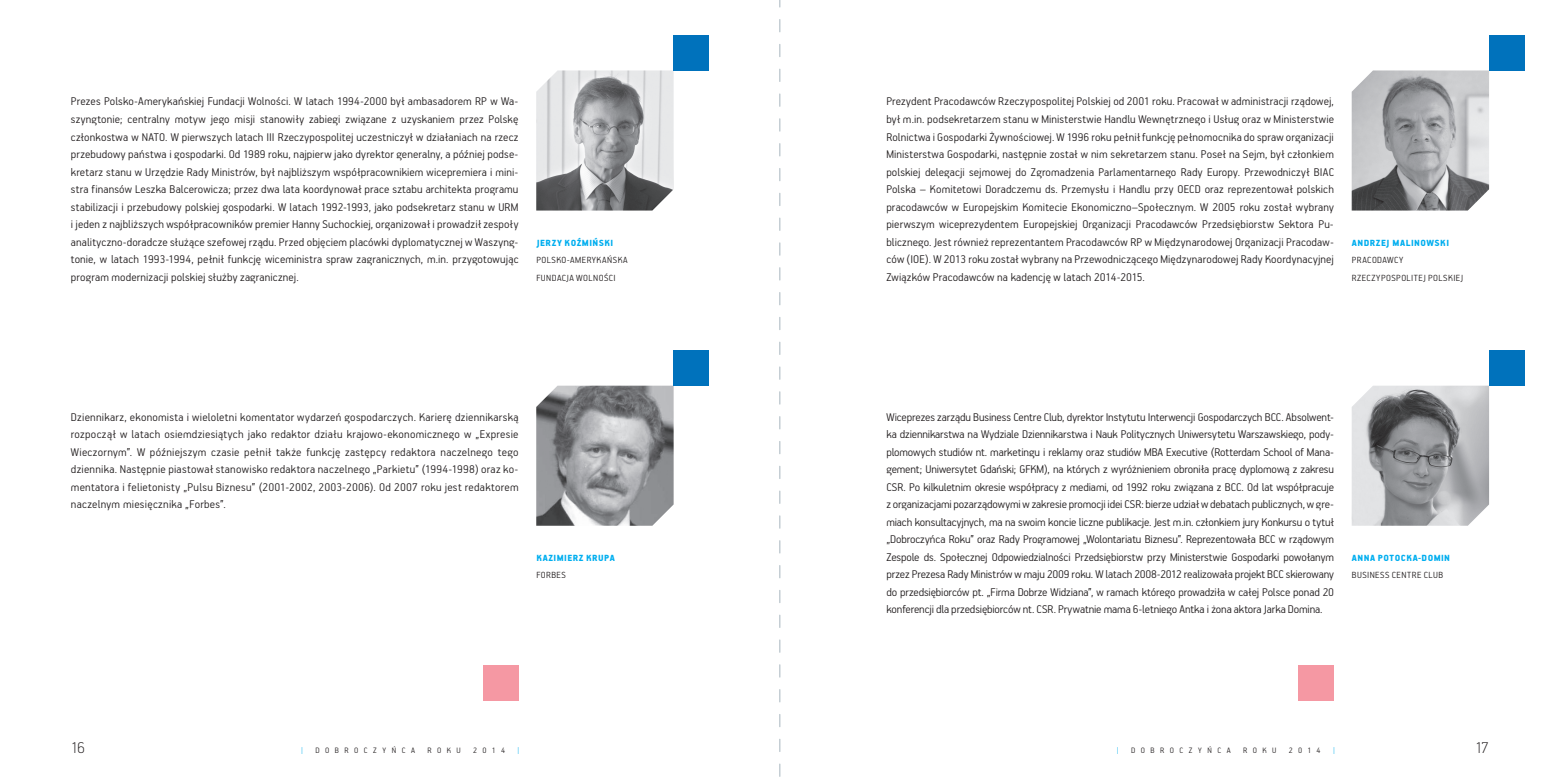
<style>
.page{position:relative;width:1560px;height:780px;background:#fff}
.page>*{position:absolute;margin:0;border:0;box-sizing:border-box;transform-origin:0 0}
.t1{font:100 17.5px "PF Handbook Pro";color:#231f20}
.t2{font:300 12.5px/17.5px "PF Handbook Pro";letter-spacing:.015em;color:#231f20;text-align:justify}
.t3{font:300 10px/17.5px "PF Handbook Pro";letter-spacing:.05em;color:#231f20}
.t4{font:900 10px "PF Handbook Pro";letter-spacing:.045em;color:#00aeef}
.t5{font:300 8.75px "PF Handbook Pro";letter-spacing:.625em;color:#231f20}
.t6{font:300 8.75px "PF Handbook Pro";color:#00aeef}
</style>
<div class="page">
<img style="left:1351px;top:70px;width:137px;height:140px">
<img style="left:536px;top:70px;width:137px;height:140px">
<img style="left:536px;top:385px;width:137px;height:140px">
<img style="left:1351px;top:385px;width:137px;height:140px">
<div style="left:1488px;top:35px;width:35px;height:35px;background:#0072bc"></div>
<div style="left:673px;top:35px;width:35px;height:35px;background:#0072bc"></div>
<div style="left:673px;top:350px;width:35px;height:35px;background:#0072bc"></div>
<div style="left:1298px;top:665px;width:35px;height:35px;background:#f598a3"></div>
<div style="left:483px;top:665px;width:35px;height:35px;background:#f598a3"></div>
<div style="left:1488px;top:350px;width:35px;height:35px;background:#0072bc"></div>
<svg style="left:779px;top:0;width:1px;height:777px"></svg>
<p class="t2" style="left:71px;top:92px;width:449px">Prezes Polsko-Amerykańskiej Fundacji Wolności. W latach 1994-2000 był ambasadorem RP w Wa&shy;szyngtonie; centralny motyw jego misji stanowiły zabiegi związane z uzyskaniem przez Polskę członkostwa w NATO. W pierwszych latach III Rzeczypospolitej uczestniczył w działaniach na rzecz przebudowy państwa i gospodarki. Od 1989 roku, najpierw jako dyrektor generalny, a później podse&shy;kretarz stanu w Urzędzie Rady Ministrów, był najbliższym współpracownikiem wicepremiera i mini&shy;stra finansów Leszka Balcerowicza; przez dwa lata koordynował prace sztabu architekta programu stabilizacji i przebudowy polskiej gospodarki. W latach 1992-1993, jako podsekretarz stanu w URM i jeden z najbliższych współpracowników premier Hanny Suchockiej, organizował i prowadził zespoły analityczno-doradcze służące szefowej rządu. Przed objęciem placówki dyplomatycznej w Waszyng&shy;tonie, w latach 1993-1994, pełnił funkcję wiceministra spraw zagranicznych, m.in. przygotowując program modernizacji polskiej służby zagranicznej.</p>
<p class="t4" style="left:536px;top:236px;width:78px">JERZY KOŹMIŃSKI</p>
<p class="t3" style="left:536px;top:251px;width:93px">POLSKO-AMERYKAŃSKA<br>FUNDACJA WOLNOŚCI</p>
<p class="t2" style="left:71px;top:407px;width:449px">Dziennikarz, ekonomista i wieloletni komentator wydarzeń gospodarczych. Karierę dziennikarską rozpoczął w latach osiemdziesiątych jako redaktor działu krajowo-ekonomicznego w „Expresie Wieczornym”. W późniejszym czasie pełnił także funkcję zastępcy redaktora naczelnego tego dziennika. Następnie piastował stanowisko redaktora naczelnego „Parkietu” (1994-1998) oraz ko&shy;mentatora i felietonisty „Pulsu Biznesu” (2001-2002, 2003-2006). Od 2007 roku jest redaktorem naczelnym miesięcznika „Forbes”.</p>
<p class="t4" style="left:536px;top:551px;width:80px">KAZIMIERZ KRUPA</p>
<p class="t3" style="left:536px;top:566px;width:31px">FORBES</p>
<p class="t2" style="left:886px;top:92px;width:449px">Prezydent Pracodawców Rzeczypospolitej Polskiej od 2001 roku. Pracował w administracji rządowej, był m.in. podsekretarzem stanu w Ministerstwie Handlu Wewnętrznego i Usług oraz w Ministerstwie Rolnictwa i Gospodarki Żywnościowej. W 1996 roku pełnił funkcję pełnomocnika do spraw organizacji Ministerstwa Gospodarki, następnie został w nim sekretarzem stanu. Poseł na Sejm, był członkiem polskiej delegacji sejmowej do Zgromadzenia Parlamentarnego Rady Europy. Przewodniczył BIAC Polska – Komitetowi Doradczemu ds. Przemysłu i Handlu przy OECD oraz reprezentował polskich pracodawców w Europejskim Komitecie Ekonomiczno–Społecznym. W 2005 roku został wybrany pierwszym wiceprezydentem Europejskiej Organizacji Pracodawców Przedsiębiorstw Sektora Pu&shy;blicznego. Jest również reprezentantem Pracodawców RP w Międzynarodowej Organizacji Pracodaw&shy;ców (IOE). W 2013 roku został wybrany na Przewodniczącego Międzynarodowej Rady Koordynacyjnej Związków Pracodawców na kadencję w latach 2014-2015.</p>
<p class="t4" style="left:1351px;top:236px;width:99px">ANDRZEJ MALINOWSKI</p>
<p class="t3" style="left:1351px;top:251px;width:113px">PRACODAWCY<br>RZECZYPOSPOLITEJ POLSKIEJ</p>
<p class="t2" style="left:886px;top:407px;width:449px">Wiceprezes zarządu Business Centre Club, dyrektor Instytutu Interwencji Gospodarczych BCC. Absolwent&shy;ka dziennikarstwa na Wydziale Dziennikarstwa i Nauk Politycznych Uniwersytetu Warszawskiego, pody&shy;plomowych studiów nt. marketingu i reklamy oraz studiów MBA Executive (Rotterdam School of Mana&shy;gement; Uniwersytet Gdański; GFKM), na których z wyróżnieniem obroniła pracę dyplomową z zakresu CSR. Po kilkuletnim okresie współpracy z mediami, od 1992 roku związana z BCC. Od lat współpracuje z organizacjami pozarządowymi wzakresie promocji idei CSR: bierze udział wdebatach publicznych, wgre&shy;miach konsultacyjnych, ma na swoim koncie liczne publikacje. Jest m.in. członkiem jury Konkursu o tytuł „Dobroczyńca Roku” oraz Rady Programowej „Wolontariatu Biznesu”. Reprezentowała BCC w rządowym Zespole ds. Społecznej Odpowiedzialności Przedsiębiorstw przy Ministerstwie Gospodarki powołanym przez Prezesa Rady Ministrów w maju 2009 roku. W latach 2008-2012 realizowała projekt BCC skierowany do przedsiębiorców pt. „Firma Dobrze Widziana”, w ramach którego prowadziła w całej Polsce ponad 20 konferencji dla przedsiębiorców nt. CSR. Prywatnie mama 6-letniego Antka i żona aktora Jarka Domina.</p>
<p class="t4" style="left:1351px;top:551px;width:100px">ANNA POTOCKA-DOMIN</p>
<p class="t3" style="left:1351px;top:566px;width:93px">BUSINESS CENTRE CLUB</p>
<h1 class="t1" style="left:71px;top:737px;width:16px">16</h1>
<p class="t6" style="left:301px;top:745px;width:3px">|</p>
<p class="t5" style="left:315px;top:745px;width:101px">DOBROCZYŃCA</p>
<p class="t5" style="left:427px;top:745px;width:35px">ROKU</p>
<p class="t5" style="left:473px;top:745px;width:33px">2014</p>
<p class="t6" style="left:517px;top:745px;width:3px">|</p>
<p class="t6" style="left:1116px;top:745px;width:3px">|</p>
<p class="t5" style="left:1130px;top:745px;width:101px">DOBROCZYŃCA</p>
<p class="t5" style="left:1242px;top:745px;width:35px">ROKU</p>
<p class="t5" style="left:1288px;top:745px;width:33px">2014</p>
<p class="t6" style="left:1332px;top:745px;width:3px">|</p>
<h1 class="t1" style="left:1474px;top:737px;width:15px">17</h1>
</div>
